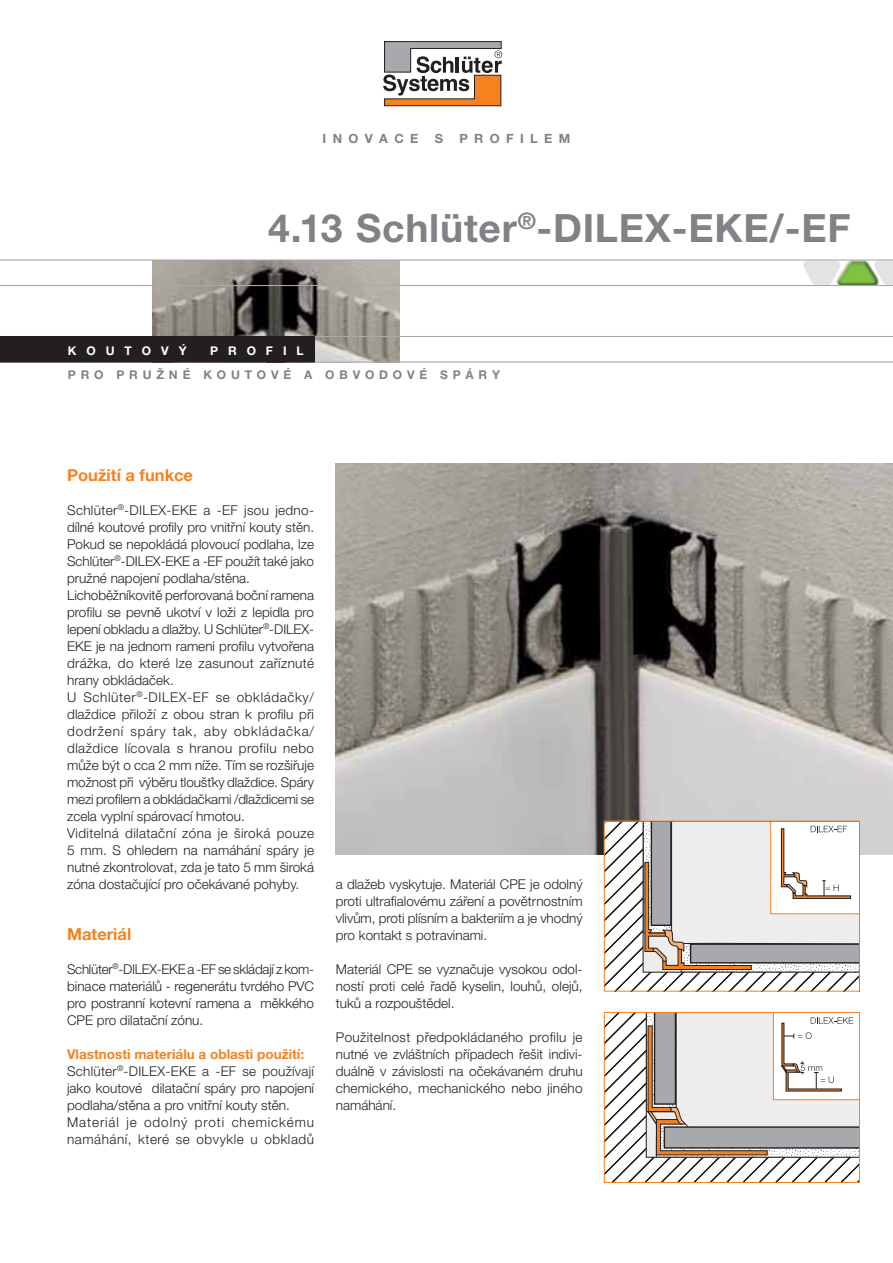
<style>
.page{position:relative;width:893px;height:1263px;background:#fff}
.page>*{position:absolute;margin:0;border:0;box-sizing:border-box;transform-origin:0 0}
.t1{font:700 39px "Helvetica Neue LT Pro";letter-spacing:.02em;color:#808285}
.t2{font:700 16.5px "Helvetica Neue LT Pro";color:#f5821f}
.t3{font:300 13.5px/17px "Helvetica Neue LT Pro";color:#231f20;text-align:justify}
.t4{font:300 13.5px/17px "Helvetica Neue LT Pro";letter-spacing:.02em;color:#231f20}
.t5{font:700 12.75px "Helvetica Neue LT Pro";letter-spacing:.5em;color:#808285}
.t6{font:700 12px "Helvetica Neue LT Pro";letter-spacing:.4em;color:#808285}
.t7{font:700 12px "Helvetica Neue LT Pro";letter-spacing:.83em;color:#fff}
.s1{font-weight:700;color:#f5821f}
</style>
<div class="page">
<img style="left:153px;top:261px;width:246px;height:101px">
<img style="left:840px;top:261px;width:34px;height:24px">
<svg style="left:803px;top:261px;width:37px;height:24px"></svg>
<svg style="left:874px;top:261px;width:18px;height:24px"></svg>
<hr style="left:314px;top:336px;width:578px;height:1px;background:#a7a9ac">
<hr style="left:0;top:285px;width:892px;height:1px;background:#a7a9ac">
<hr style="left:0;top:259px;width:892px;height:2px;background:#a7a9ac">
<hr style="left:314px;top:362px;width:578px;height:1px;background:#a7a9ac">
<div style="left:0;top:336px;width:314px;height:27px;background:#231f20"></div>
<img style="left:336px;top:464px;width:556px;height:391px">
<svg style="left:604px;top:1012px;width:255px;height:171px"></svg>
<svg style="left:606px;top:823px;width:251px;height:167px"></svg>
<div style="left:604px;top:821px;width:255px;height:171px;border:1px solid #f5821f"></div>
<svg style="left:383px;top:41px;width:119px;height:65px"></svg>
<p class="t5" style="left:322px;top:134px;width:97px">INOVACE</p>
<p class="t5" style="left:435px;top:134px;width:10px">S</p>
<p class="t5" style="left:459px;top:134px;width:112px">PROFILEM</p>
<h1 class="t1" style="left:268px;top:215px;width:584px">4.13 Schlüter<sup>®</sup>-DILEX-EKE/-EF</h1>
<p class="t7" style="left:68px;top:346px;width:120px">KOUTOVÝ</p>
<p class="t7" style="left:210px;top:346px;width:95px">PROFIL</p>
<p class="t6" style="left:68px;top:371px;width:433px">PRO PRUŽNÉ KOUTOVÉ A OBVODOVÉ SPÁRY</p>
<p class="t2" style="left:67px;top:469px;width:127px">Použití a funkce</p>
<p class="t3" style="left:67px;top:503px;width:248px;text-align:left">Schlüter<sup>®</sup>-DILEX-EKE a -EF jsou jedno&shy;dílné koutové profily pro vnitřní kouty stěn.<br>Pokud se nepokládá plovoucí podlaha, lze Schlüter<sup>®</sup>-DILEX-EKE a -EF použít také jako pružné napojení podlaha/stěna.<br>Lichoběžníkovitě perforovaná boční ramena profilu se pevně ukotví v loži z lepidla pro lepení obkladu a dlažby. U Schlüter<sup>®</sup>-DILEX-EKE je na jednom rameni profilu vytvořena drážka, do které lze zasunout zaříznuté hrany obkládaček.<br>U Schlüter<sup>®</sup>-DILEX-EF se obkládačky/ dlaždice přiloží z obou stran k profilu při dodržení spáry tak, aby obkládačka/ dlaždice lícovala s hranou profilu nebo může být o cca 2 mm níže. Tím se rozšiřuje možnost při výběru tloušťky dlaždice. Spáry mezi profilem a obkládačkami /dlaždicemi se zcela vyplní spárovací hmotou.<br>Viditelná dilatační zóna je široká pouze 5 mm. S ohledem na namáhání spáry je nutné zkontrolovat, zda je tato 5 mm široká zóna dostačující pro očekávané pohyby.</p>
<p class="t2" style="left:67px;top:928px;width:66px">Materiál</p>
<p class="t3" style="left:67px;top:962px;width:248px">Schlüter<sup>®</sup>-DILEX-EKE a -EF se skládají z kom&shy;binace materiálů - regenerátu tvrdého PVC pro postranní kotevní ramena a měkkého CPE pro dilatační zónu.</p>
<p class="t4" style="left:67px;top:1047px;width:248px"><span class="s1">Vlastnosti materiálu a oblasti použití:<br></span>Schlüter<sup>®</sup>-DILEX-EKE a -EF se používají jako koutové dilatační spáry pro napojení podlaha/stěna a pro vnitřní kouty stěn.<br>Materiál je odolný proti chemickému namáhání, které se obvykle u obkladů</p>
<p class="t3" style="left:336px;top:877px;width:248px">a dlažeb vyskytuje. Materiál CPE je odolný proti ultrafialovému záření a povětrnostním vlivům, proti plísním a bakteriím a je vhodný pro kontakt s potravinami.</p>
<p class="t3" style="left:336px;top:962px;width:248px">Materiál CPE se vyznačuje vysokou odol&shy;ností proti celé řadě kyselin, louhů, olejů, tuků a rozpouštědel.</p>
<p class="t3" style="left:336px;top:1030px;width:248px">Použitelnost předpokládaného profilu je nutné ve zvláštních případech řešit indivi&shy;duálně v závislosti na očekávaném druhu chemického, mechanického nebo jiného namáhání.</p>
</div>
